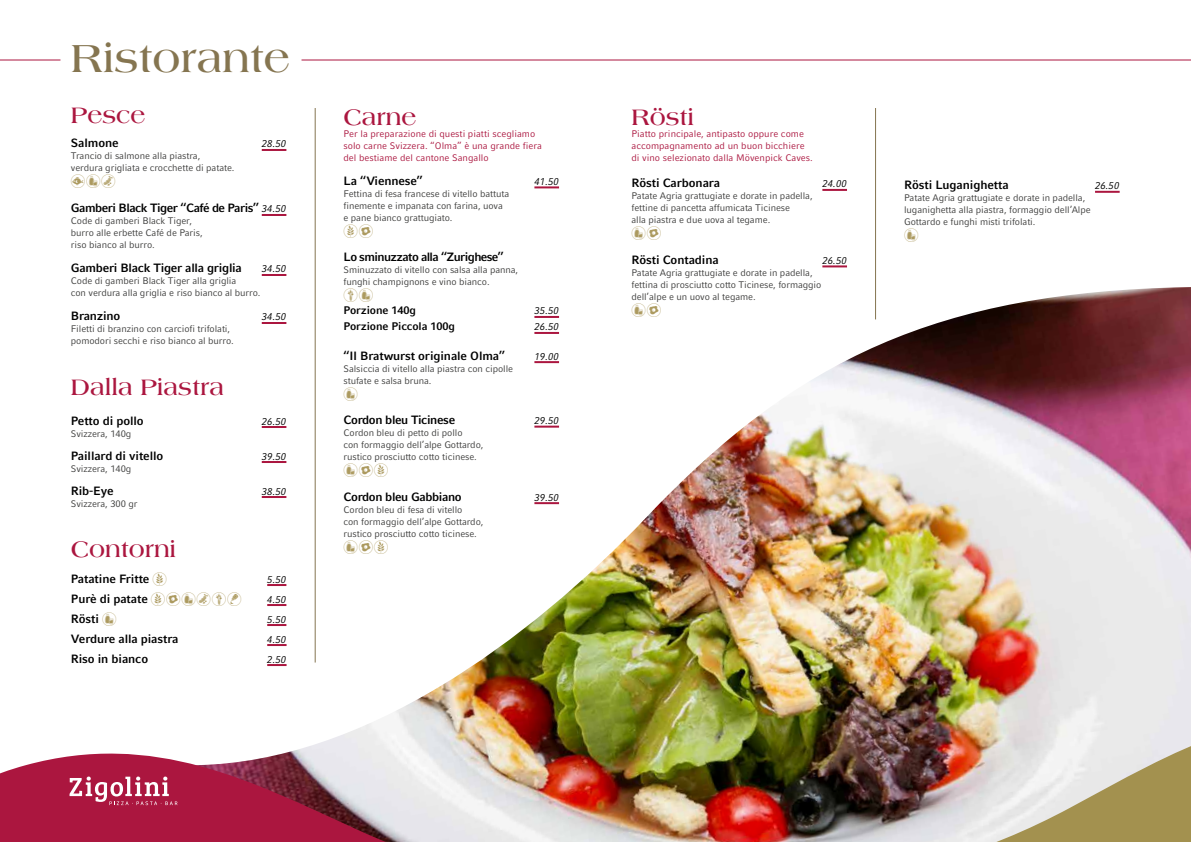
<style>
.page{position:relative;width:1191px;height:842px;background:#fff}
.page>*{position:absolute;margin:0;border:0;box-sizing:border-box;transform-origin:0 0}
.t1{font:700 42px "Americana Std";color:#857550}
.t2{font:700 24px "Americana Std";color:#ab163f}
.t3{font:19px "Allergeni Movenpick";letter-spacing:.04em;color:#ac9a5f}
.t4{font:700 12px "Compatil Fact LTW02";letter-spacing:-.01em;color:#000}
.t5{font:700 12px "Compatil Fact LTW02";letter-spacing:-.03em;color:#000}
.t6{font:700 12px "Compatil Fact LTW02";letter-spacing:-.04em;color:#000}
.t7{font:700 12px "Compatil Fact LTW02";letter-spacing:-.05em;color:#000}
.t8{font:700 11px "Compatil Fact LTW02";letter-spacing:-.01em;color:#000}
.t9{font:italic 10px "Compatil Fact LTW05";letter-spacing:-.01em;color:#000}
.t10{font:9.5px/12px "Compatil Fact LTW01";letter-spacing:-.01em;color:#3c3c3b}
.t11{font:9.5px/12px "Compatil Fact LTW01";color:#ab163f}
.s1{font-family:"Compatil Fact LTW05";font-weight:400;font-style:italic;font-size:10px}
.s2{font-family:"Allergeni Movenpick";font-weight:400;font-size:19px;color:#ac9a5f}
</style>
<div class="page">
<img style="left:261px;top:287px;width:930px;height:443px">
<hr style="left:301px;top:60px;width:890px;height:1px;background:#ab163f">
<hr style="left:0;top:60px;width:60px;height:1px;background:#ab163f">
<img style="left:0;top:730px;width:709px;height:112px">
<svg style="left:70px;top:776px;width:107px;height:29px"></svg>
<img style="left:709px;top:694px;width:482px;height:148px">
<hr style="left:262px;top:149px;width:24px;height:2px;background:#ab163f">
<hr style="left:262px;top:214px;width:24px;height:2px;background:#ab163f">
<hr style="left:262px;top:274px;width:24px;height:2px;background:#ab163f">
<hr style="left:262px;top:322px;width:24px;height:2px;background:#ab163f">
<hr style="left:262px;top:426px;width:24px;height:2px;background:#ab163f">
<hr style="left:262px;top:461px;width:24px;height:2px;background:#ab163f">
<hr style="left:262px;top:496px;width:24px;height:2px;background:#ab163f">
<svg style="left:267px;top:584px;width:19px;height:2px"></svg>
<svg style="left:267px;top:604px;width:19px;height:2px"></svg>
<svg style="left:267px;top:624px;width:19px;height:2px"></svg>
<svg style="left:267px;top:644px;width:19px;height:2px"></svg>
<svg style="left:267px;top:664px;width:19px;height:2px"></svg>
<hr style="left:534px;top:186px;width:25px;height:2px;background:#ab163f">
<hr style="left:534px;top:316px;width:25px;height:2px;background:#ab163f">
<hr style="left:534px;top:332px;width:25px;height:2px;background:#ab163f">
<hr style="left:534px;top:361px;width:25px;height:2px;background:#ab163f">
<hr style="left:534px;top:426px;width:25px;height:2px;background:#ab163f">
<hr style="left:534px;top:502px;width:25px;height:2px;background:#ab163f">
<hr style="left:315px;top:108px;width:1px;height:554px;background:#857550">
<hr style="left:822px;top:189px;width:25px;height:2px;background:#ab163f">
<hr style="left:822px;top:265px;width:25px;height:2px;background:#ab163f">
<hr style="left:875px;top:108px;width:1px;height:211px;background:#857550">
<hr style="left:1095px;top:191px;width:24px;height:2px;background:#ab163f">
<h1 class="t1" style="left:71px;top:34px;width:221px">Ristorante</h1>
<h2 class="t2" style="left:71px;top:102px;width:76px">Pesce</h2>
<p class="t4" style="left:71px;top:136px;width:49px">Salmone</p>
<p class="t9" style="left:262px;top:138px;width:26px">28.50</p>
<p class="t10" style="left:71px;top:150px;width:165px">Trancio di salmone alla piastra, verdura grigliata e crocchette di patate.</p>
<h3 class="t3" style="left:71px;top:171px;width:46px">826</h3>
<p class="t6" style="left:71px;top:201px;width:217px">Gamberi Black Tiger “Café de Paris” <span class="s1">34.50</span></p>
<p class="t10" style="left:71px;top:215px;width:133px">Code di gamberi Black Tiger, burro alle erbette Café de Paris, riso bianco al burro.</p>
<p class="t4" style="left:71px;top:261px;width:173px">Gamberi Black Tiger alla griglia</p>
<p class="t9" style="left:262px;top:263px;width:26px">34.50</p>
<p class="t10" style="left:71px;top:275px;width:191px">Code di gamberi Black Tiger alla griglia<br>con verdura alla griglia e riso bianco al burro.</p>
<p class="t4" style="left:71px;top:309px;width:51px">Branzino</p>
<p class="t9" style="left:262px;top:311px;width:26px">34.50</p>
<p class="t10" style="left:71px;top:323px;width:164px">Filetti di branzino con carciofi trifolati, pomodori secchi e riso bianco al burro.</p>
<h2 class="t2" style="left:71px;top:373px;width:155px">Dalla Piastra</h2>
<p class="t4" style="left:71px;top:413px;width:74px">Petto di pollo</p>
<p class="t9" style="left:262px;top:415px;width:26px">26.50</p>
<p class="t10" style="left:71px;top:427px;width:62px">Svizzera, 140g</p>
<p class="t4" style="left:71px;top:448px;width:94px">Paillard di vitello</p>
<p class="t9" style="left:262px;top:450px;width:26px">39.50</p>
<p class="t10" style="left:71px;top:462px;width:62px">Svizzera, 140g</p>
<p class="t4" style="left:71px;top:483px;width:44px">Rib-Eye</p>
<p class="t9" style="left:262px;top:485px;width:26px">38.50</p>
<p class="t10" style="left:71px;top:497px;width:68px">Svizzera, 300 gr</p>
<h2 class="t2" style="left:71px;top:535px;width:107px">Contorni</h2>
<p class="t4" style="left:71px;top:571px;width:98px">Patatine Fritte <span class="s2">5</span></p>
<p class="t9" style="left:267px;top:573px;width:21px">5.50</p>
<p class="t4" style="left:71px;top:591px;width:172px">Purè di patate <span class="s2">542603</span></p>
<p class="t9" style="left:267px;top:593px;width:21px">4.50</p>
<p class="t4" style="left:71px;top:611px;width:47px">Rösti <span class="s2">2</span></p>
<p class="t9" style="left:267px;top:613px;width:21px">5.50</p>
<p class="t4" style="left:71px;top:631px;width:109px">Verdure alla piastra</p>
<p class="t9" style="left:267px;top:633px;width:21px">4.50</p>
<p class="t4" style="left:71px;top:651px;width:79px">Riso in bianco</p>
<p class="t9" style="left:267px;top:653px;width:21px">2.50</p>
<h2 class="t2" style="left:343px;top:104px;width:74px">Carne</h2>
<p class="t11" style="left:343px;top:128px;width:200px">Per la preparazione di questi piatti scegliamo solo carne Svizzera. “Olma” è una grande fiera del bestiame del cantone Sangallo</p>
<p class="t4" style="left:343px;top:174px;width:81px">La “Viennese”</p>
<p class="t9" style="left:534px;top:176px;width:26px">41.50</p>
<p class="t10" style="left:343px;top:188px;width:167px">Fettina di fesa francese di vitello battuta finemente e impanata con farina, uova e pane bianco grattugiato.</p>
<h3 class="t3" style="left:343px;top:220px;width:31px">54</h3>
<p class="t7" style="left:343px;top:250px;width:162px">Lo sminuzzato alla “Zurighese”</p>
<p class="t10" style="left:343px;top:264px;width:176px">Sminuzzato di vitello con salsa alla panna, funghi champignons e vino bianco.</p>
<h3 class="t3" style="left:343px;top:285px;width:31px">02</h3>
<p class="t8" style="left:343px;top:304px;width:74px">Porzione 140g</p>
<p class="t9" style="left:534px;top:305px;width:26px">35.50</p>
<p class="t8" style="left:343px;top:320px;width:113px">Porzione Piccola 100g</p>
<p class="t9" style="left:534px;top:321px;width:26px">26.50</p>
<p class="t4" style="left:343px;top:348px;width:163px">“Il Bratwurst originale Olma”</p>
<p class="t9" style="left:534px;top:350px;width:26px">19.00</p>
<p class="t10" style="left:343px;top:362px;width:171px">Salsiccia di vitello alla piastra con cipolle stufate e salsa bruna.</p>
<h3 class="t3" style="left:343px;top:383px;width:16px">2</h3>
<p class="t5" style="left:343px;top:413px;width:113px">Cordon bleu Ticinese</p>
<p class="t9" style="left:534px;top:415px;width:26px">29.50</p>
<p class="t10" style="left:343px;top:427px;width:141px">Cordon bleu di petto di pollo<br>con formaggio dell’alpe Gottardo, rustico prosciutto cotto ticinese.</p>
<h3 class="t3" style="left:343px;top:459px;width:46px">245</h3>
<p class="t5" style="left:343px;top:489px;width:120px">Cordon bleu Gabbiano</p>
<p class="t9" style="left:534px;top:491px;width:26px">39.50</p>
<p class="t10" style="left:343px;top:503px;width:141px">Cordon bleu di fesa di vitello<br>con formaggio dell’alpe Gottardo, rustico prosciutto cotto ticinese.</p>
<h3 class="t3" style="left:343px;top:536px;width:46px">245</h3>
<h2 class="t2" style="left:631px;top:104px;width:64px">Rösti</h2>
<p class="t11" style="left:631px;top:128px;width:183px">Piatto principale, antipasto oppure come accompagnamento ad un buon bicchiere di vino selezionato dalla Mövenpick Caves.</p>
<p class="t4" style="left:631px;top:176px;width:90px">Rösti Carbonara</p>
<p class="t9" style="left:822px;top:178px;width:26px">24.00</p>
<p class="t10" style="left:631px;top:190px;width:183px">Patate Agria grattugiate e dorate in padella, fettine di pancetta affumicata Ticinese<br>alla piastra e due uova al tegame.</p>
<h3 class="t3" style="left:631px;top:223px;width:31px">24</h3>
<p class="t4" style="left:631px;top:253px;width:89px">Rösti Contadina</p>
<p class="t9" style="left:822px;top:255px;width:26px">26.50</p>
<p class="t10" style="left:631px;top:267px;width:191px">Patate Agria grattugiate e dorate in padella, fettina di prosciutto cotto Ticinese, formaggio dell’alpe e un uovo al tegame.</p>
<h3 class="t3" style="left:631px;top:299px;width:31px">24</h3>
<p class="t4" style="left:904px;top:178px;width:106px">Rösti Luganighetta</p>
<p class="t9" style="left:1095px;top:180px;width:26px">26.50</p>
<p class="t10" style="left:904px;top:192px;width:188px">Patate Agria grattugiate e dorate in padella, luganighetta alla piastra, formaggio dell’Alpe<br>Gottardo e funghi misti trifolati.</p>
<h3 class="t3" style="left:904px;top:225px;width:16px">2</h3>
</div>
